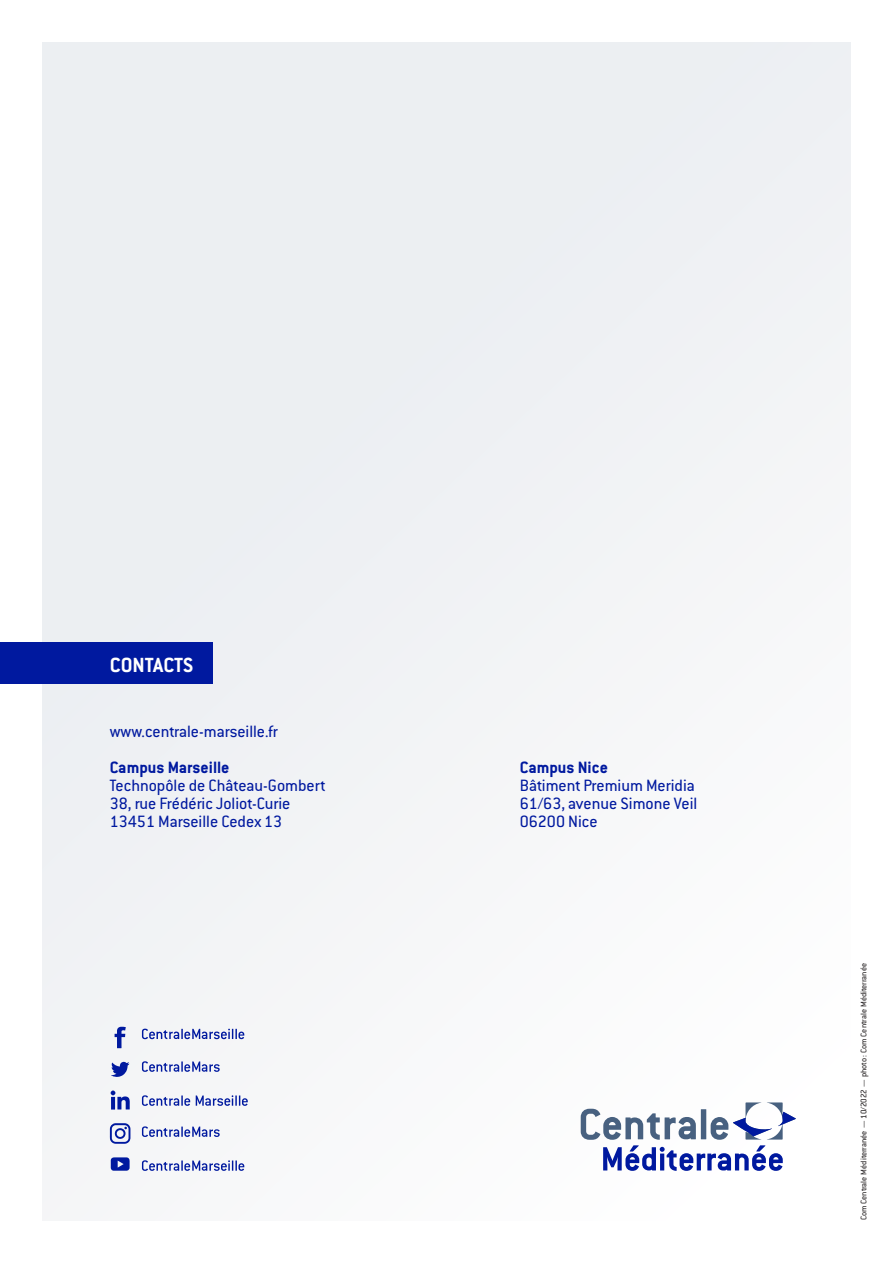
<style>
.page{position:relative;width:893px;height:1263px;background:#fff}
.page>*{position:absolute;margin:0;border:0;box-sizing:border-box;transform-origin:0 0}
.Titre_A___Bord_perdu{font:700 22.5px "Conduit ITC Std";color:#fff}
.Texte_dos_de_couv{font:18px "Conduit ITC Std";color:#00199f}
.Texte_dos_de_couv-2{font:700 18px "Conduit ITC Std";color:#00199f}
.Legende{font:9px "Conduit ITC Std";color:#231f20}
</style>
<div class="page">
<div style="left:43px;top:43px;width:807px;height:1177px;background:#f1f2f5"></div>
<svg style="left:142px;top:1126px;width:78px;height:11px"></svg>
<svg style="left:110px;top:1123px;width:20px;height:21px"></svg>
<svg style="left:142px;top:1160px;width:102px;height:11px"></svg>
<svg style="left:111px;top:1157px;width:19px;height:14px"></svg>
<svg style="left:142px;top:1029px;width:102px;height:10px"></svg>
<svg style="left:114px;top:1027px;width:12px;height:21px"></svg>
<svg style="left:142px;top:1061px;width:78px;height:11px"></svg>
<svg style="left:111px;top:1062px;width:18px;height:15px"></svg>
<svg style="left:142px;top:1095px;width:106px;height:11px"></svg>
<svg style="left:111px;top:1090px;width:19px;height:19px"></svg>
<div style="left:0;top:642px;width:212px;height:42px;background:#00199f"></div>
<svg style="left:581px;top:1102px;width:215px;height:69px"></svg>
<p class="Titre_A___Bord_perdu" style="left:110px;top:651px;width:85px">CONTACTS</p>
<p class="Texte_dos_de_couv" style="left:110px;top:721px;width:170px">www.centrale-marseille.fr</p>
<p class="Texte_dos_de_couv-2" style="left:110px;top:757px;width:121px">Campus Marseille</p>
<p class="Texte_dos_de_couv-2" style="left:520px;top:757px;width:90px">Campus Nice</p>
<p class="Texte_dos_de_couv" style="left:110px;top:775px;width:217px">Technopôle de Château-Gombert</p>
<p class="Texte_dos_de_couv" style="left:520px;top:775px;width:176px">Bâtiment Premium Meridia</p>
<p class="Texte_dos_de_couv" style="left:110px;top:793px;width:182px">38, rue Frédéric Joliot-Curie</p>
<p class="Texte_dos_de_couv" style="left:520px;top:793px;width:179px">61/63, avenue Simone Veil</p>
<p class="Texte_dos_de_couv" style="left:110px;top:811px;width:174px">13451 Marseille Cedex 13</p>
<p class="Texte_dos_de_couv" style="left:520px;top:811px;width:79px">06200 Nice</p>
<p class="Legende" style="left:858px;top:1220px;width:259px;rotate:-90deg">Com Centrale Méditerranée — 10/2022 — photo : Com Centrale Méditerranée</p>
</div>
